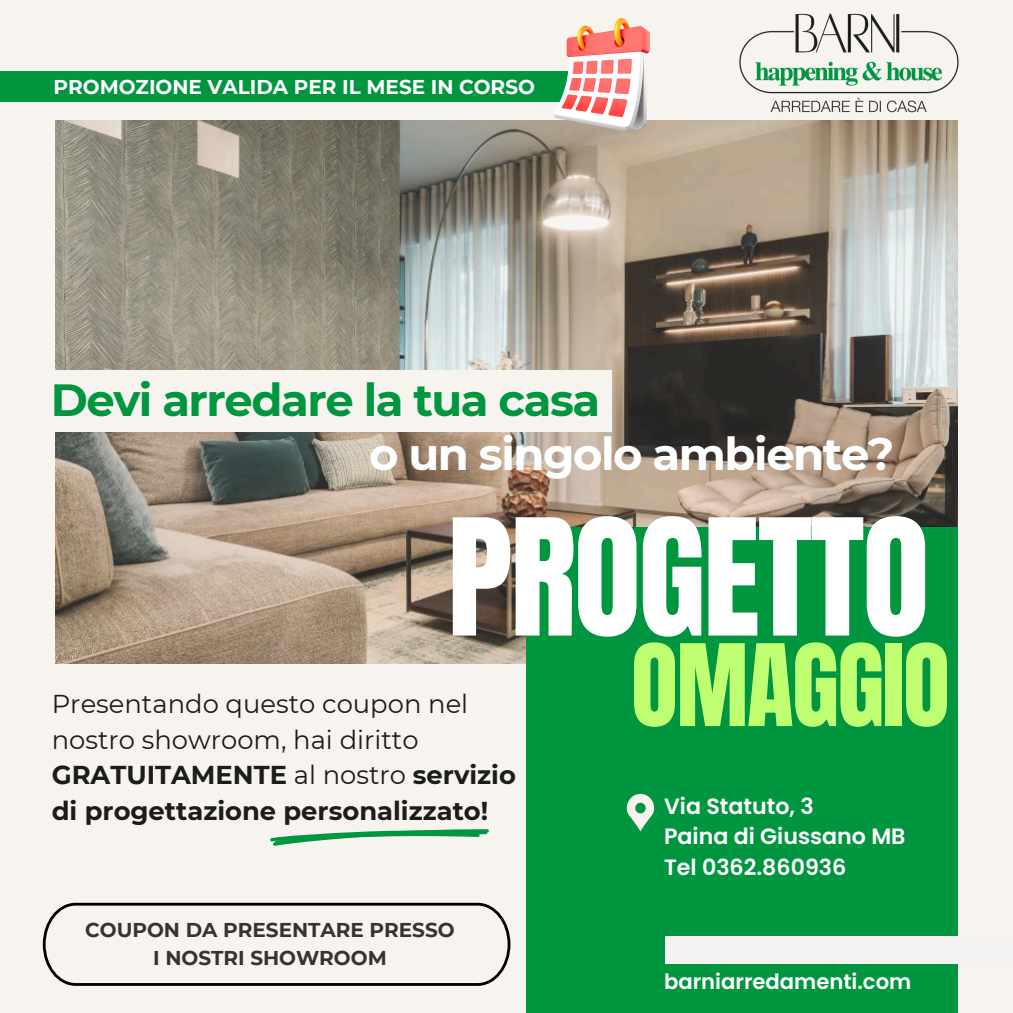
<style>
.page{position:relative;width:1013px;height:1013px;background:#fff}
.page>*{position:absolute;margin:0;border:0;box-sizing:border-box;transform-origin:0 0}
.t1{font:137.62px "Anton";letter-spacing:-.015em;color:#fff}
.t2{font:96.5px "Anton";letter-spacing:-.015em;color:#c1ff72}
.t3{font:700 45px "Montserrat";letter-spacing:-.03em;color:#009640}
.t4{font:700 45px "Montserrat";letter-spacing:-.03em;color:#fff}
.t5{font:25.88px/35.6px "Montserrat";color:#1c1c1b}
.t6{font:600 22.12px "Poppins";color:#fff}
.t7{font:600 21.12px "Poppins";color:#fff}
.t8{font:700 20px/27.2px "Montserrat";color:#343434;text-align:center}
.t9{font:700 20px "Montserrat";color:#fff}
.s1{font-weight:700}
</style>
<div class="page">
<div style="left:0;top:0;width:1012px;height:1012px;background:#f7f4ef"></div>
<img style="left:55px;top:121px;width:902px;height:542px">
<div style="left:527px;top:527px;width:431px;height:485px;background:#009640"></div>
<svg style="left:43px;top:902px;width:467px;height:83px"></svg>
<div style="left:47px;top:370px;width:564px;height:62px;background:#f7f4ef"></div>
<div style="left:665px;top:936px;width:347px;height:28px;background:#f4f3f1"></div>
<img style="left:739px;top:13px;width:220px;height:100px">
<svg style="left:626px;top:793px;width:28px;height:38px"></svg>
<div style="left:0;top:71px;width:611px;height:30px;background:#009640"></div>
<svg style="left:270px;top:829px;width:218px;height:16px"></svg>
<img style="left:553px;top:18px;width:96px;height:114px">
<p class="t9" style="left:53px;top:74px;width:483px">PROMOZIONE VALIDA PER IL MESE IN CORSO</p>
<h2 class="t3" style="left:51px;top:372px;width:551px">Devi arredare la tua casa</h2>
<h4 class="t4" style="left:369px;top:427px;width:527px">o un singolo ambiente?</h4>
<p class="t1" style="left:447px;top:479px;width:483px">PROGETTO</p>
<p class="t5" style="left:52px;top:686px;width:465px">Presentando questo coupon nel nostro showroom, hai diritto<br><span class="s1">GRATUITAMENTE</span> al nostro <span class="s1">servizio di progettazione personalizzato!</span></p>
<p class="t8" style="left:85px;top:916px;width:371px">COUPON DA PRESENTARE PRESSO<br>I NOSTRI SHOWROOM</p>
<p class="t2" style="left:631px;top:616px;width:320px">OMAGGIO</p>
<h3 class="t6" style="left:664px;top:790px;width:151px">Via Statuto, 3</h3>
<h3 class="t6" style="left:664px;top:820px;width:243px">Paina di Giussano MB</h3>
<h1 class="t6" style="left:664px;top:851px;width:184px">Tel 0362.860936</h1>
<p class="t7" style="left:664px;top:967px;width:249px">barniarredamenti.com</p>
</div>
